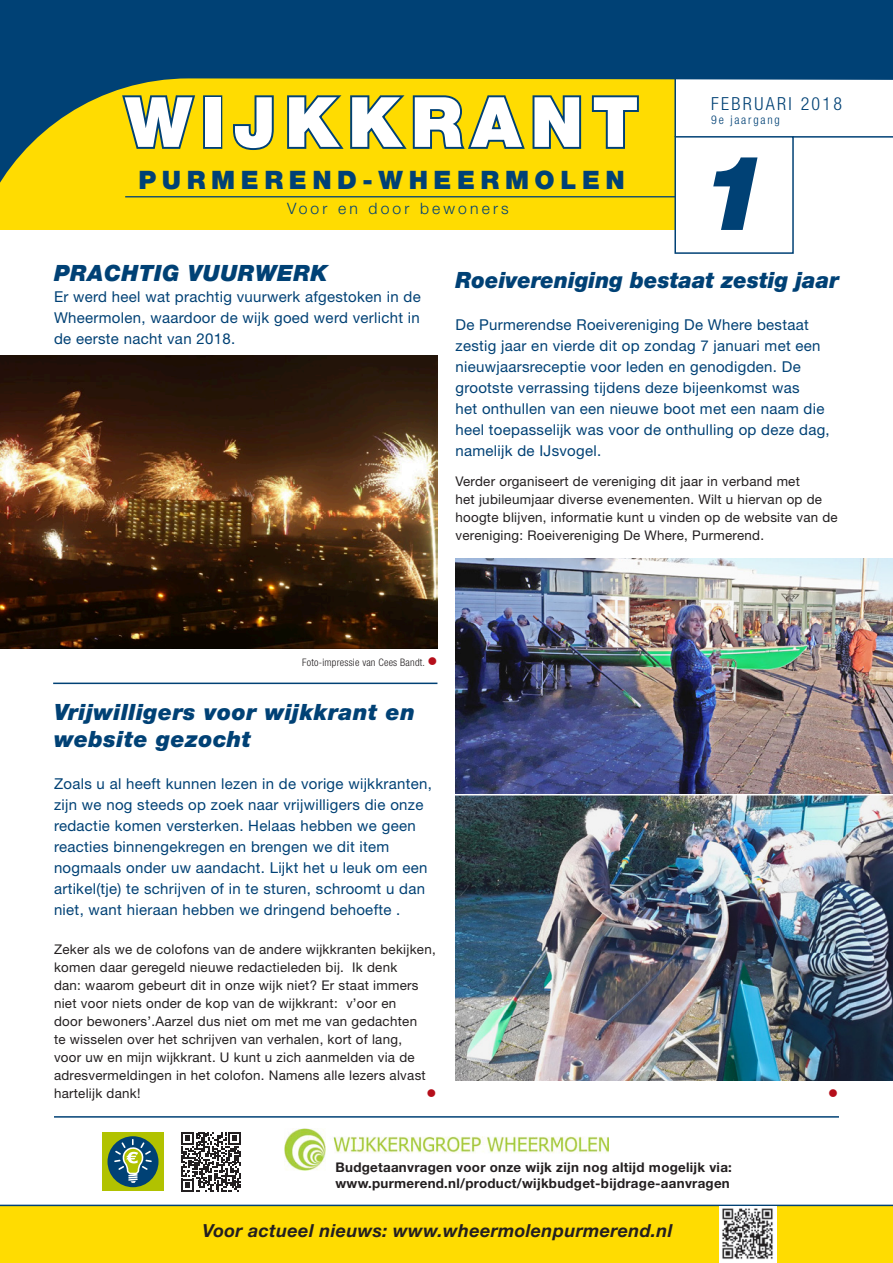
<style>
.page{position:relative;width:893px;height:1263px;background:#fff}
.page>*{position:absolute;margin:0;border:0;box-sizing:border-box;transform-origin:0 0}
.t1{font:italic 900 104.1px "Helvetica Neue";color:#004175}
.t2{font:900 69.45px "Helvetica Neue";letter-spacing:.13em;color:#fff}
.t3{font:900 25.5px "Helvetica Neue";letter-spacing:.22em;color:#004175}
._05_Kop_Klein{font:italic 900 22.5px/27px "Helvetica Neue";letter-spacing:.02em;color:#004175}
._05_Kop_Klein-2{font:italic 900 22.5px "Helvetica Neue";color:#004175;scale:.96 1}
.t4{font:italic 700 18px "Helvetica Neue";letter-spacing:.02em;color:#231f20}
.t5{font:300 condensed 18px "Helvetica Neue";letter-spacing:.13em;color:#004175}
.t6{font:300 15.75px "Helvetica Neue";letter-spacing:.2em;color:#004175}
._02_Intro{font:15px/21px "Helvetica Neue";letter-spacing:.02em;color:#004175}
._08_Eindregel_stoppe{font:13.35px/18px "Helvetica Neue";letter-spacing:.02em;color:#231f20}
._01_Plat{font:700 13.35px "Helvetica Neue";letter-spacing:.02em;color:#231f20}
._08_Eindregel_stoppe-2{font:13.35px "Wingdings";color:#b50e1a}
.t7{font:300 condensed 12px "Helvetica Neue";letter-spacing:.15em;color:#004175}
._06_Fotobijschrift{font:300 condensed 10.35px "Helvetica Neue";letter-spacing:.02em;color:#231f20}
.s1{color:#b50e1a}
</style>
<div class="page">
<div style="left:0;top:77px;width:675px;height:153px;background:#ffdc01"></div>
<svg style="left:0;top:0;width:893px;height:198px;fill:#004175"></svg>
<hr style="left:793px;top:136px;width:100px;height:2px;background:#004175">
<hr style="left:674px;top:78px;width:2px;height:59px;background:#004175">
<div style="left:0;top:1206px;width:893px;height:57px;background:#ffdc01"></div>
<hr style="left:0;top:1205px;width:893px;height:1px;background:#004175">
<svg style="left:120px;top:92px;width:77px;height:59px"></svg>
<div style="left:203px;top:95px;width:19px;height:54px;border:4px solid #004175"></div>
<svg style="left:231px;top:93px;width:45px;height:59px"></svg>
<svg style="left:285px;top:93px;width:298px;height:59px"></svg>
<svg style="left:590px;top:93px;width:51px;height:58px"></svg>
<hr style="left:125px;top:196px;width:550px;height:1px;background:#004175">
<div style="left:719px;top:1206px;width:57px;height:57px;background:#fff"></div>
<img style="left:722px;top:1208px;width:51px;height:51px">
<img style="left:284px;top:1128px;width:325px;height:42px">
<div style="left:102px;top:1132px;width:62px;height:59px;background:#b1c200"></div>
<div style="left:108px;top:1136px;width:50px;height:51px;background:#004175;border-radius:50%"></div>
<svg style="left:114px;top:1139px;width:38px;height:44px"></svg>
<svg style="left:181px;top:1132px;width:60px;height:59px"></svg>
<div style="left:674px;top:136px;width:120px;height:118px;border:2px solid #004175"></div>
<hr style="left:54px;top:1116px;width:785px;height:2px;background:#004175">
<img style="left:0;top:356px;width:437px;height:292px">
<hr style="left:53px;top:683px;width:384px;height:1px;background:#004175">
<img style="left:455px;top:558px;width:438px;height:236px">
<img style="left:455px;top:795px;width:438px;height:285px">
<p class="t2" style="left:125px;top:81px;width:515px">WIJKKRANT</p>
<p class="t3" style="left:138px;top:164px;width:488px">PURMEREND-WHEERMOLEN</p>
<p class="t6" style="left:287px;top:199px;width:223px">Voor en door bewoners</p>
<p class="t5" style="left:711px;top:93px;width:133px">FEBRUARI 2018</p>
<p class="t7" style="left:711px;top:113px;width:70px">9e jaargang</p>
<p class="t1" style="left:700px;top:129px;width:71px">1</p>
<p class="_05_Kop_Klein" style="left:54px;top:259px;width:275px">PRACHTIG VUURWERK</p>
<p class="_02_Intro" style="left:54px;top:286px;width:368px;text-align:justify">Er werd heel wat prachtig vuurwerk afgestoken in de Wheermolen, waardoor de wijk goed werd verlicht in de eerste nacht van 2018.</p>
<p class="_05_Kop_Klein-2" style="left:455px;top:266px;width:401px">Roeivereniging bestaat zestig jaar</p>
<p class="_02_Intro" style="left:455px;top:313px;width:376px">De Purmerendse Roeivereniging De Where bestaat zestig jaar en vierde dit op zondag 7 januari met een nieuwjaarsreceptie voor leden en genodigden. De grootste verrassing tijdens deze bijeenkomst was<br>het onthullen van een nieuwe boot met een naam die heel toepasselijk was voor de onthulling op deze dag, namelijk de IJsvogel.</p>
<p class="_08_Eindregel_stoppe" style="left:455px;top:472px;width:384px">Verder organiseert de vereniging dit jaar in verband met<br>het jubileumjaar diverse evenementen. Wilt u hiervan op de hoogte blijven, informatie kunt u vinden op de website van de vereniging: Roeivereniging De Where, Purmerend.</p>
<p class="_06_Fotobijschrift" style="left:302px;top:656px;width:137px">Foto-impressie van Cees Bandt. <span class="s1">●</span></p>
<p class="_05_Kop_Klein" style="left:54px;top:698px;width:362px">Vrijwilligers voor wijkkrant en website gezocht</p>
<p class="_02_Intro" style="left:54px;top:772px;width:379px">Zoals u al heeft kunnen lezen in de vorige wijkkranten, zijn we nog steeds op zoek naar vrijwilligers die onze redactie komen versterken. Helaas hebben we geen reacties binnengekregen en brengen we dit item nogmaals onder uw aandacht. Lijkt het u leuk om een artikel(tje) te schrijven of in te sturen, schroomt u dan niet, want hieraan hebben we dringend behoefte .</p>
<p class="_08_Eindregel_stoppe" style="left:54px;top:940px;width:383px">Zeker als we de colofons van de andere wijkkranten bekijken, komen daar geregeld nieuwe redactieleden bij. Ik denk<br>dan: waarom gebeurt dit in onze wijk niet? Er staat immers niet voor niets onder de kop van de wijkkrant: v’oor en<br>door bewoners’.Aarzel dus niet om met me van gedachten<br>te wisselen over het schrijven van verhalen, kort of lang,<br>voor uw en mijn wijkkrant. U kunt u zich aanmelden via de adresvermeldingen in het colofon. Namens alle lezers alvast hartelijk dank!</p>
<p class="_08_Eindregel_stoppe-2" style="left:427px;top:1086px;width:11px">●</p>
<p class="_08_Eindregel_stoppe-2" style="left:828px;top:1086px;width:11px">●</p>
<p class="_01_Plat" style="left:335px;top:1159px;width:398px">Budgetaanvragen voor onze wijk zijn nog altijd mogelijk via:</p>
<p class="_01_Plat" style="left:335px;top:1175px;width:396px">www.purmerend.nl/product/wijkbudget-bijdrage-aanvragen</p>
<p class="t4" style="left:202px;top:1219px;width:472px">Voor actueel nieuws: www.wheermolenpurmerend.nl</p>
</div>
